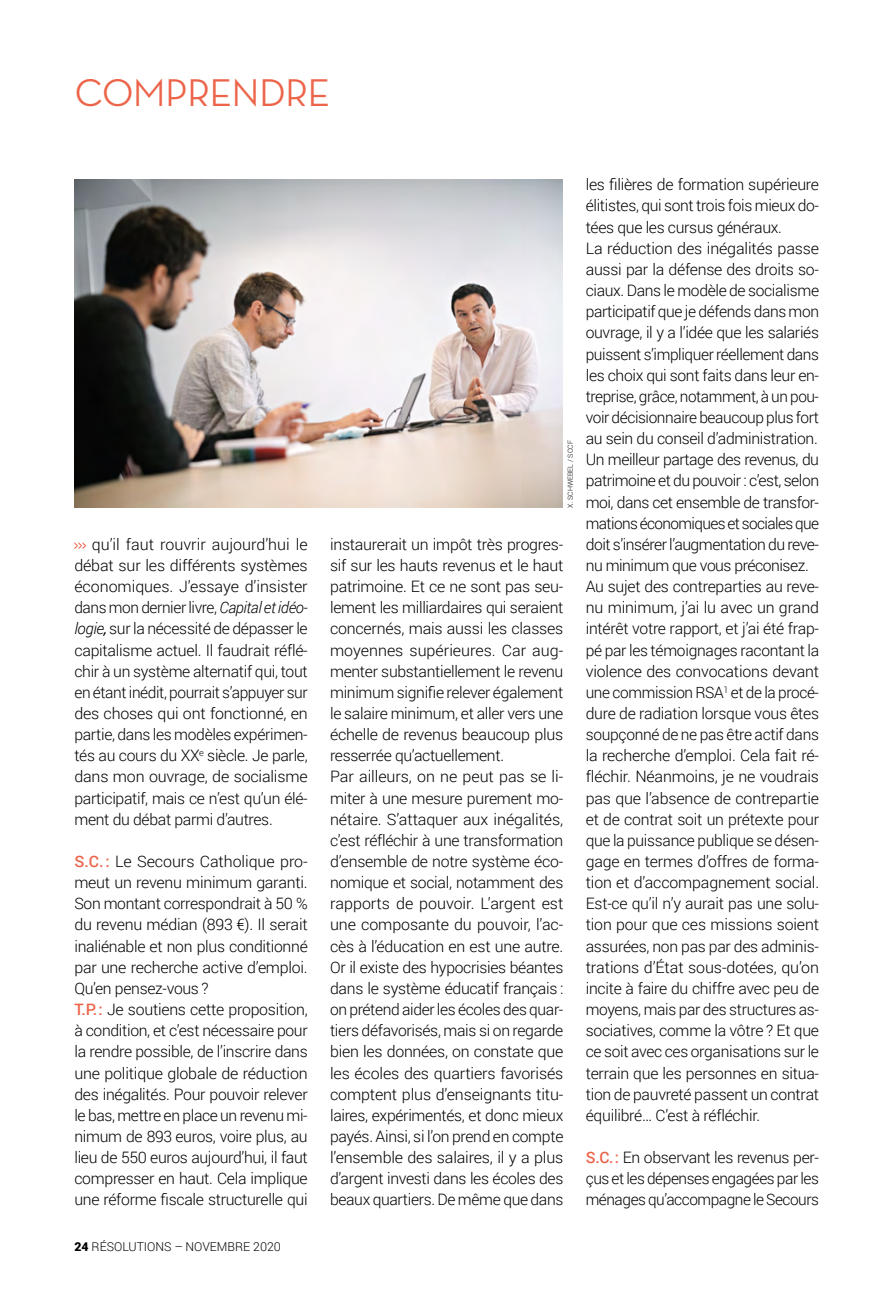
<style>
.page{position:relative;width:893px;height:1290px;background:#fff}
.page>*{position:absolute;margin:0;border:0;box-sizing:border-box;transform-origin:0 0}
.t1{font:500 39.38px "Neutra Disp";color:#ec644a}
.t2{font:300 15.75px/21.2px "Roboto";letter-spacing:-.02em;color:#000}
.t3{font:300 12.25px "Roboto";color:#000}
.t4{font:300 7px "Roboto";color:#000}
.s1{font-style:italic}
.s2{font-weight:400;font-style:italic}
.s3{font-weight:500;color:#ec644a}
.s4{font-weight:900}
</style>
<div class="page">
<img style="left:74px;top:180px;width:489px;height:327px">
<svg style="left:74px;top:542px;width:12px;height:7px"></svg>
<h1 class="t1" style="left:75px;top:71px;width:256px">COMPRENDRE</h1>
<p class="t2" style="left:74px;top:533px;width:235px;text-align:justify;text-indent:17px">qu’il faut rouvrir aujourd’hui le débat sur les différents systèmes économiques. J’essaye d’insister dans mon dernier livre, <span class="s1">Capital et idéo&shy;logie</span><span class="s2">,</span> sur la nécessité de dépasser le capitalisme actuel. Il faudrait réflé&shy;chir à un système alternatif qui, tout en étant inédit, pourrait s’appuyer sur des choses qui ont fonctionné, en partie, dans les modèles expérimen&shy;tés au cours du XX<sup>e</sup> siècle. Je parle, dans mon ouvrage, de socialisme participatif, mais ce n’est qu’un élé&shy;ment du débat parmi d’autres.</p>
<p class="t2" style="left:74px;top:850px;width:235px"><span class="s3">S.C.:</span> Le Secours Catholique pro&shy;meut un revenu minimum garanti.<br>Son montant correspondrait à 50 % du revenu médian (893 €). Il serait inaliénable et non plus conditionné par une recherche active d’emploi.<br>Qu’en pensez-vous ?<br><span class="s3">T.P.:</span> Je soutiens cette proposition, à condition, et c’est nécessaire pour la rendre possible, de l’inscrire dans une politique globale de réduction des inégalités. Pour pouvoir relever le bas, mettre en place un revenu mi&shy;nimum de 893 euros, voire plus, au lieu de 550 euros aujourd’hui, il faut compresser en haut. Cela implique une réforme fiscale structurelle qui</p>
<p class="t3" style="left:74px;top:1238px;width:208px"><span class="s4">24</span> RÉSOLUTIONS – NOVEMBRE 2020</p>
<p class="t4" style="left:565px;top:507px;width:69px;rotate:-90deg">X. SCHWEBEL / SCCF</p>
<p class="t2" style="left:330px;top:533px;width:235px">instaurerait un impôt très progres&shy;sif sur les hauts revenus et le haut patrimoine. Et ce ne sont pas seu&shy;lement les milliardaires qui seraient concernés, mais aussi les classes moyennes supérieures. Car aug&shy;menter substantiellement le revenu minimum signifie relever également le salaire minimum, et aller vers une échelle de revenus beaucoup plus resserrée qu’actuellement.<br>Par ailleurs, on ne peut pas se li&shy;miter à une mesure purement mo&shy;nétaire. S’attaquer aux inégalités, c’est réfléchir à une transformation d’ensemble de notre système éco&shy;nomique et social, notamment des rapports de pouvoir. L’argent est une composante du pouvoir, l’ac&shy;cès à l’éducation en est une autre.<br>Or il existe des hypocrisies béantes dans le système éducatif français : on prétend aider les écoles des quar&shy;tiers défavorisés, mais si on regarde bien les données, on constate que les écoles des quartiers favorisés comptent plus d’enseignants titu&shy;laires, expérimentés, et donc mieux payés. Ainsi, si l’on prend en compte l’ensemble des salaires, il y a plus d’argent investi dans les écoles des beaux quartiers. De même que dans</p>
<p class="t2" style="left:586px;top:174px;width:235px">les filières de formation supérieure élitistes, qui sont trois fois mieux do&shy;tées que les cursus généraux.<br>La réduction des inégalités passe aussi par la défense des droits so&shy;ciaux. Dans le modèle de socialisme participatif que je défends dans mon ouvrage, il y a l’idée que les salariés puissent s’impliquer réellement dans les choix qui sont faits dans leur en&shy;treprise, grâce, notamment, à un pou&shy;voir décisionnaire beaucoup plus fort au sein du conseil d’administration.<br>Un meilleur partage des revenus, du patrimoine et du pouvoir : c’est, selon moi, dans cet ensemble de transfor&shy;mations économiques et sociales que doit s’insérer l’augmentation du reve&shy;nu minimum que vous préconisez.<br>Au sujet des contreparties au reve&shy;nu minimum, j’ai lu avec un grand intérêt votre rapport, et j’ai été frap&shy;pé par les témoignages racontant la violence des convocations devant une commission RSA<sup>1</sup> et de la procé&shy;dure de radiation lorsque vous êtes soupçonné de ne pas être actif dans la recherche d’emploi. Cela fait ré&shy;fléchir. Néanmoins, je ne voudrais pas que l’absence de contrepartie et de contrat soit un prétexte pour que la puissance publique se désen&shy;gage en termes d’offres de forma&shy;tion et d’accompagnement social.<br>Est-ce qu’il n’y aurait pas une solu&shy;tion pour que ces missions soient assurées, non pas par des adminis&shy;trations d’État sous-dotées, qu’on incite à faire du chiffre avec peu de moyens, mais par des structures as&shy;sociatives, comme la vôtre ? Et que ce soit avec ces organisations sur le terrain que les personnes en situa&shy;tion de pauvreté passent un contrat équilibré… C’est à réfléchir.</p>
<p class="t2" style="left:586px;top:1146px;width:235px;text-align:justify"><span class="s3">S.C.:</span> En observant les revenus per&shy;çus et les dépenses engagées par les ménages qu’accompagne le Secours</p>
</div>
